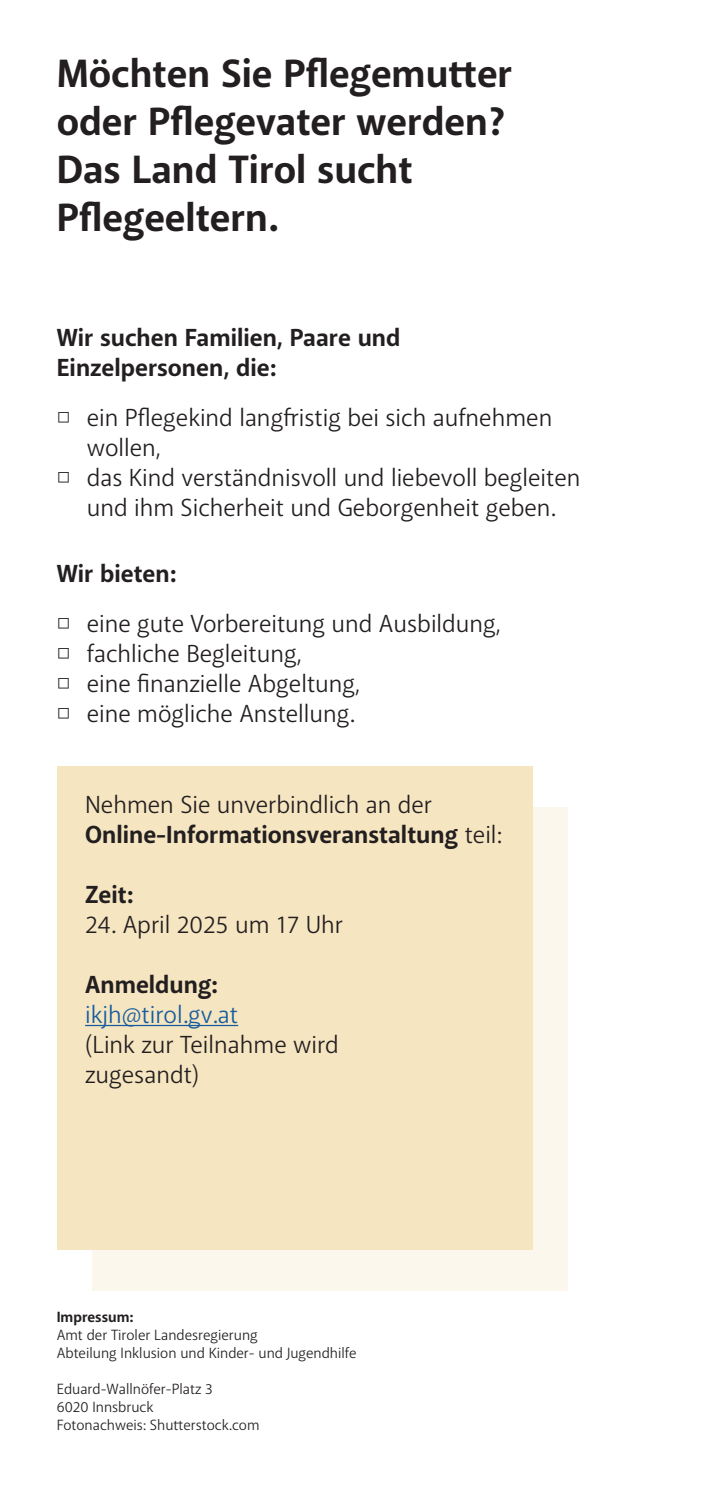
<style>
.page{position:relative;width:702px;height:1489px;background:#fff}
.page>*{position:absolute;margin:0;border:0;box-sizing:border-box;transform-origin:0 0}
.t1{font:700 40px/48px "Akagi Pro";color:#231f20}
.t2{font:25px/30px "Akagi Pro";color:#231f20}
.t3{font:700 25px/30px "Akagi Pro";color:#231f20}
.t4{font:25px "Akagi Pro";color:#175d9e}
.t5{font:15px/18px "Akagi Pro";color:#231f20}
.t6{font:700 15px "Akagi Pro";color:#231f20}
.s1{font-weight:700}
</style>
<div class="page">
<div style="left:92px;top:806px;width:475px;height:484px;background:#fbf7ec"></div>
<div style="left:57px;top:765px;width:475px;height:484px;background:#f5e5c1"></div>
<hr style="left:85px;top:1024px;width:153px;height:2px;background:#175d9e">
<h1 class="t1" style="left:57px;top:50px;width:457px">Möchten Sie Pflegemutter oder Pflegevater werden?<br>Das Land Tirol sucht<br>Pflegeeltern.</h1>
<p class="t3" style="left:57px;top:323px;width:345px">Wir suchen Familien, Paare und<br>Einzelpersonen, die:</p>
<p class="t2" style="left:87px;top:403px;width:467px;text-indent:-30px">□ ein Pflegekind langfristig bei sich aufnehmen wollen,</p>
<p class="t2" style="left:57px;top:463px;width:525px;text-align:center">□ das Kind verständnisvoll und liebevoll begleiten und ihm Sicherheit und Geborgenheit geben.</p>
<p class="t3" style="left:57px;top:559px;width:121px">Wir bieten:</p>
<p class="t2" style="left:57px;top:609px;width:445px">□ eine gute Vorbereitung und Ausbildung,</p>
<p class="t2" style="left:57px;top:639px;width:246px">□ fachliche Begleitung,</p>
<p class="t2" style="left:57px;top:669px;width:305px">□ eine finanzielle Abgeltung,</p>
<p class="t2" style="left:57px;top:699px;width:300px">□ eine mögliche Anstellung.</p>
<p class="t2" style="left:85px;top:789px;width:418px">Nehmen Sie unverbindlich an der<br><span class="s1">Online-Informationsveranstaltung</span> teil:</p>
<p class="t3" style="left:85px;top:880px;width:50px">Zeit:</p>
<p class="t2" style="left:85px;top:909px;width:259px">24. April 2025 um 17 Uhr</p>
<p class="t3" style="left:85px;top:970px;width:134px">Anmeldung:</p>
<p class="t4" style="left:85px;top:999px;width:155px">ikjh@tirol.gv.at</p>
<p class="t2" style="left:85px;top:1029px;width:255px">(Link zur Teilnahme wird zugesandt)</p>
<p class="t6" style="left:57px;top:1307px;width:78px">Impressum:</p>
<p class="t5" style="left:57px;top:1325px;width:301px">Amt der Tiroler Landesregierung<br>Abteilung Inklusion und Kinder- und Jugendhilfe</p>
<p class="t5" style="left:57px;top:1379px;width:204px">Eduard-Wallnöfer-Platz 3<br>6020 Innsbruck<br>Fotonachweis: Shutterstock.com</p>
</div>
